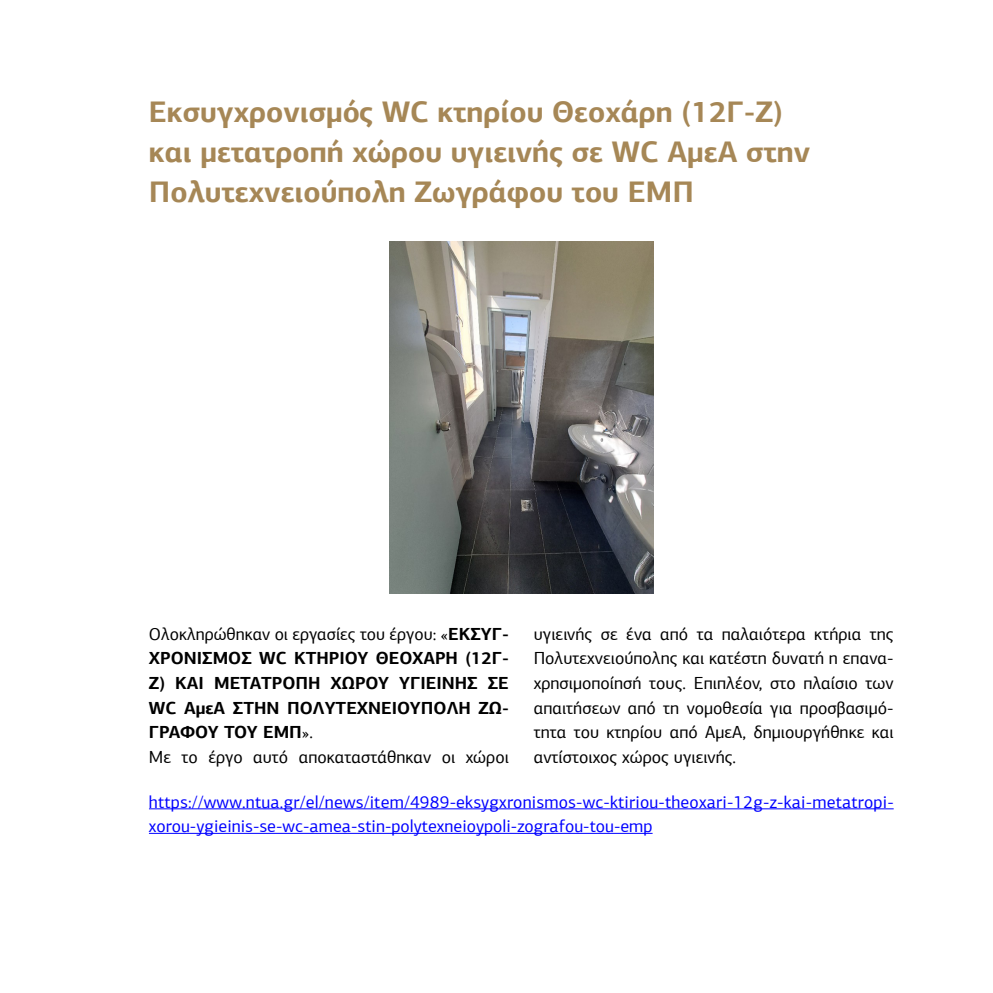
<style>
.page{position:relative;width:993px;height:993px;background:#fff}
.page>*{position:absolute;margin:0;border:0;box-sizing:border-box;transform-origin:0 0}
.t1{font:700 29.75px/40.2px "PF Agora Sans Pro";color:#a68756}
.t2{font:17.5px/24.5px "PF Agora Sans Pro";color:#000;text-align:justify}
.t3{font:700 17.5px/24.5px "PF Agora Sans Pro";color:#000}
.t4{font:17.5px/24.5px "PF Agora Sans Pro";letter-spacing:.01em;color:#00f}
.s1{font-weight:400}
</style>
<div class="page">
<hr style="left:149px;top:808px;width:744px;height:1px;background:#00f">
<hr style="left:149px;top:832px;width:503px;height:1px;background:#00f">
<img style="left:389px;top:242px;width:263px;height:351px">
<h1 class="t1" style="left:149px;top:91px;width:662px">Εκσυγχρονισμός WC κτηρίου Θεοχάρη (12Γ-Ζ) και μετατροπή χώρου υγιεινής σε WC ΑμεΑ στην<br>Πολυτεχνειούπολη Ζωγράφου του ΕΜΠ</h1>
<p class="t3" style="left:149px;top:621px;width:361px"><span class="s1">Ολοκληρώθηκαν οι εργασίες του έργου: «</span>ΕΚΣΥΓ-ΧΡΟΝΙΣΜΟΣ WC ΚΤΗΡΙΟΥ ΘΕΟΧΑΡΗ (12Γ-Ζ) ΚΑΙ ΜΕΤΑΤΡΟΠΗ ΧΩΡΟΥ ΥΓΙΕΙΝΗΣ ΣΕ WC ΑμεΑ ΣΤΗΝ ΠΟΛΥΤΕΧΝΕΙΟΥΠΟΛΗ ΖΩ-ΓΡΑΦΟΥ ΤΟΥ ΕΜΠ<span class="s1">».<br>Με το έργο αυτό αποκαταστάθηκαν οι χώροι</span></p>
<p class="t4" style="left:149px;top:789px;width:746px">https://www.ntua.gr/el/news/item/4989-eksygxronismos-wc-ktiriou-theoxari-12g-z-kai-metatropi&shy;xorou-ygieinis-se-wc-amea-stin-polytexneioypoli-zografou-tou-emp</p>
<p class="t2" style="left:533px;top:621px;width:361px">υγιεινής σε ένα από τα παλαιότερα κτήρια της Πολυτεχνειούπολης και κατέστη δυνατή η επανα&shy;χρησιμοποίησή τους. Επιπλέον, στο πλαίσιο των απαιτήσεων από τη νομοθεσία για προσβασιμό&shy;τητα του κτηρίου από ΑμεΑ, δημιουργήθηκε και αντίστοιχος χώρος υγιεινής.</p>
</div>
